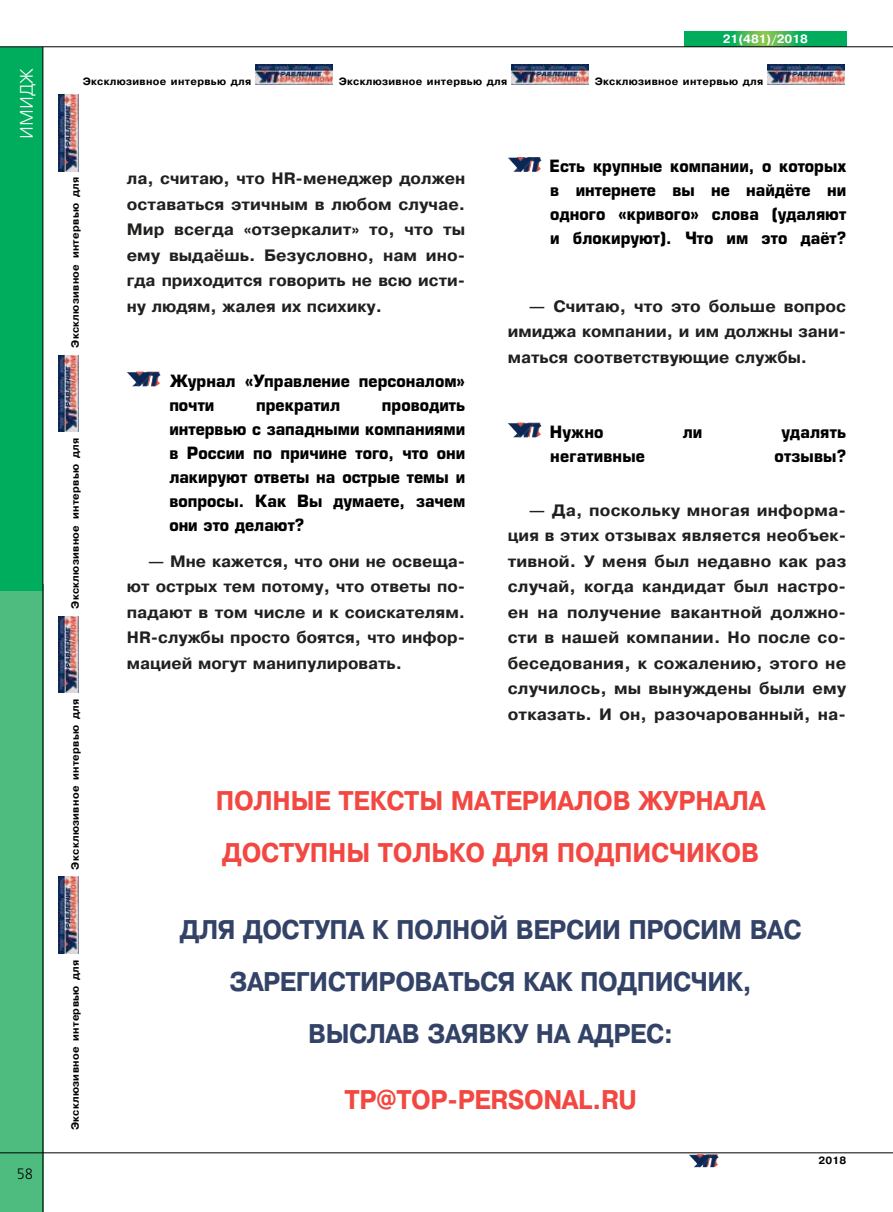
<style>
.page{position:relative;width:893px;height:1212px;background:#fff}
.page>*{position:absolute;margin:0;border:0;box-sizing:border-box;transform-origin:0 0}
.t1{font:700 27px/52.1px "Pragmatica";letter-spacing:-.02em;color:#334367;scale:.92 1}
.t2{font:700 27px/52.1px "Pragmatica";letter-spacing:.055em;color:#f24841;scale:.92 1}
.t3{font:700 27px "Pragmatica";letter-spacing:.115em;color:#f24841;scale:.92 1}
.t4{font:700 27px "Pragmatica";letter-spacing:-.02em;color:#f24841;scale:.92 1}
.t5{font:18px "Free Set C";color:#fff}
.t6{font:700 16.5px/25.5px "Pragmatica";color:#22201e;text-align:justify}
.t7{font:700 16.5px/24px "Europe";color:#000;text-align:justify;scale:.95 1}
.t8{font:15px "Free Set C";color:#000;scale:.9 1}
.t9{font:700 12px "Pragmatica";color:#fff}
.t10{font:700 10.5px "Pragmatica";letter-spacing:.03em;color:#000}
</style>
<div class="page">
<div style="left:0;top:584px;width:43px;height:628px;background:#4ebc7e"></div>
<div style="left:0;top:47px;width:43px;height:543px;background:#00ad5d"></div>
<svg style="left:685px;top:31px;width:161px;height:15px;background:#21b35a"></svg>
<hr style="left:43px;top:47px;width:1px;height:1165px;background:#000">
<hr style="left:0;top:46px;width:893px;height:1px;background:#000">
<hr style="left:0;top:1152px;width:893px;height:1px;background:#000">
<img style="left:256px;top:65px;width:76px;height:20px">
<img style="left:512px;top:65px;width:76px;height:20px">
<img style="left:768px;top:65px;width:76px;height:20px">
<img style="left:59px;top:877px;width:20px;height:77px">
<img style="left:59px;top:616px;width:20px;height:77px">
<img style="left:59px;top:355px;width:20px;height:77px">
<img style="left:59px;top:94px;width:20px;height:77px">
<img style="left:689px;top:1154px;width:30px;height:13px">
<img style="left:508px;top:157px;width:34px;height:15px">
<img style="left:508px;top:422px;width:34px;height:16px">
<img style="left:127px;top:371px;width:34px;height:16px">
<p class="t5" style="left:17px;top:139px;width:72px;rotate:-90deg">имидж</p>
<p class="t8" style="left:17px;top:1165px;width:19px">58</p>
<p class="t9" style="left:723px;top:31px;width:87px">21(481)/2018</p>
<p class="t10" style="left:83px;top:74px;width:170px">Эксклюзивное интервью для</p>
<p class="t10" style="left:339px;top:74px;width:170px">Эксклюзивное интервью для</p>
<p class="t10" style="left:595px;top:74px;width:170px">Эксклюзивное интервью для</p>
<p class="t10" style="left:68px;top:348px;width:172px;rotate:-90deg">Эксклюзивное интервью для</p>
<p class="t10" style="left:68px;top:609px;width:172px;rotate:-90deg">Эксклюзивное интервью для</p>
<p class="t10" style="left:68px;top:869px;width:172px;rotate:-90deg">Эксклюзивное интервью для</p>
<p class="t10" style="left:68px;top:1130px;width:172px;rotate:-90deg">Эксклюзивное интервью для</p>
<p class="t6" style="left:127px;top:166px;width:340px">ла, считаю, что HR-менеджер должен оставаться этичным в любом случае.<br>Мир всегда «отзеркалит» то, что ты ему выдаёшь. Безусловно, нам ино&shy;гда приходится говорить не всю исти&shy;ну людям, жалея их психику.</p>
<p class="t7" style="left:169px;top:369px;width:313px">Журнал «Управление персоналом» почти</p>
<p class="t7" style="left:169px;top:393px;width:313px;text-indent:213px">проводить интервью с западными компаниями в России по причине того, что они лакируют ответы на острые темы и вопросы. Как Вы думаете, зачем они это делают?</p>
<p class="t6" style="left:127px;top:548px;width:340px;text-indent:21px">― Мне кажется, что они не освеща&shy;ют острых тем потому, что ответы по&shy;падают в том числе и к соискателям.<br>HR-службы просто боятся, что инфор&shy;мацией могут манипулировать.</p>
<p class="t7" style="left:256px;top:393px;width:90px">прекратил</p>
<p class="t7" style="left:549px;top:154px;width:314px">Есть крупные компании, о которых в интернете вы не найдёте ни одного «кривого» слова (удаляют и блокируют). Что им это даёт?</p>
<p class="t6" style="left:508px;top:293px;width:340px;text-indent:21px">― Считаю, что это больше вопрос имиджа компании, и им должны зани&shy;маться соответствующие службы.</p>
<p class="t7" style="left:550px;top:420px;width:58px">Нужно</p>
<p class="t7" style="left:683px;top:420px;width:22px">ли</p>
<p class="t7" style="left:781px;top:420px;width:70px">удалять</p>
<p class="t7" style="left:550px;top:444px;width:101px">негативные</p>
<p class="t7" style="left:775px;top:444px;width:77px">отзывы?</p>
<p class="t6" style="left:508px;top:497px;width:340px;text-indent:21px">― Да, поскольку многая информа&shy;ция в этих отзывах является необъек&shy;тивной. У меня был недавно как раз случай, когда кандидат был настро&shy;ен на получение вакантной должно&shy;сти в нашей компании. Но после со&shy;беседования, к сожалению, этого не случилось, мы вынуждены были ему отказать. И он, разочарованный, на-</p>
<h1 class="t2" style="left:216px;top:775px;width:597px">Полные Тексты материалов журнала доступн</h1>
<h1 class="t3" style="left:346px;top:835px;width:446px">ы только для подписчиков</h1>
<h1 class="t1" style="left:229px;top:904px;width:623px;text-indent:-50px">ДЛЯ ДОСТУПА К ПОЛ НОЙ ВЕРСИИ ПРОСИМ ВАС<br>ЗАРЕГИСТИРО</h1>
<h1 class="t1" style="left:415px;top:956px;width:137px">ВАТЬСЯ КАК</h1>
<h1 class="t1" style="left:580px;top:956px;width:140px">ПОДПИСЧИК</h1>
<h1 class="t1" style="left:742px;top:956px;width:12px">,</h1>
<h1 class="t1" style="left:308px;top:1008px;width:313px">ВЫСЛАВ ЗАЯВКУ НА АДРЕ</h1>
<h1 class="t1" style="left:646px;top:1008px;width:31px">С:</h1>
<h1 class="t4" style="left:345px;top:1082px;width:319px">TP@TOP-PERSONAL.RU</h1>
<p class="t10" style="left:818px;top:1154px;width:29px">2018</p>
</div>
